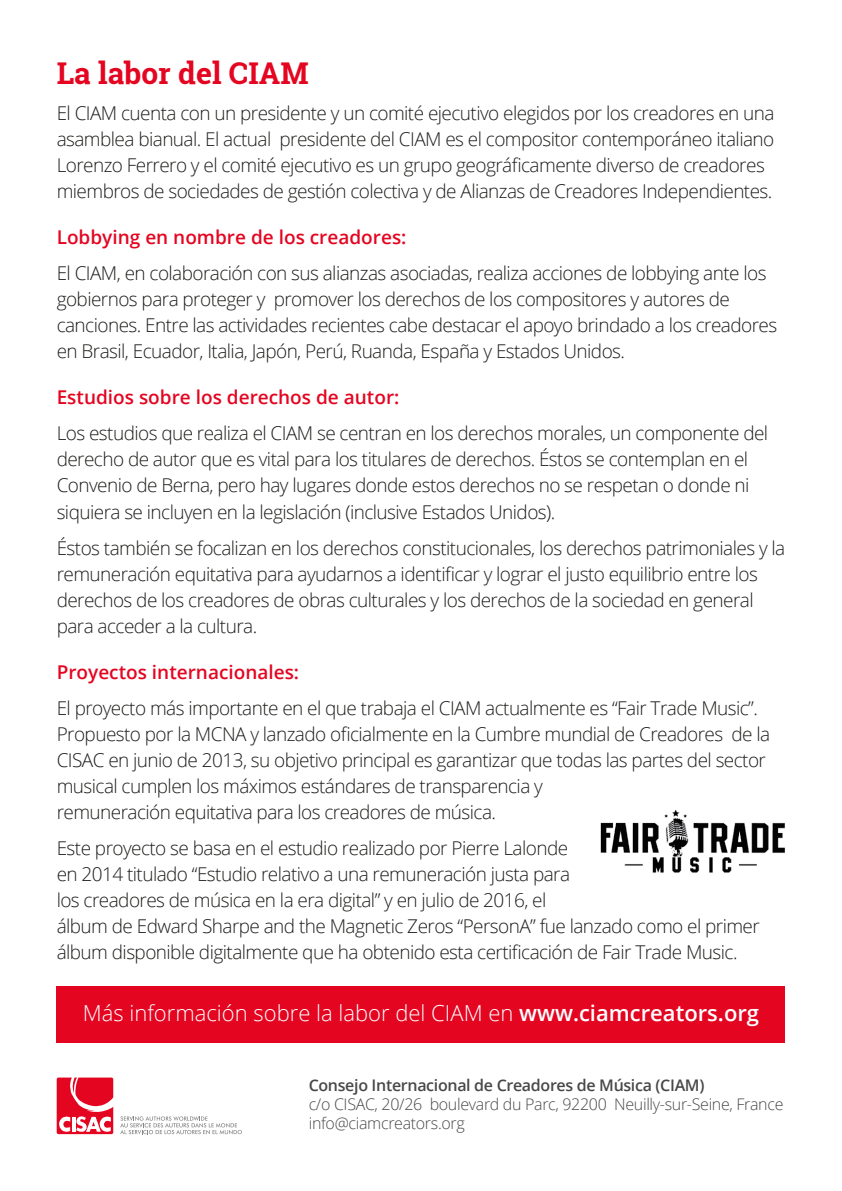
<style>
.page{position:relative;width:842px;height:1191px;background:#fff}
.page>*{position:absolute;margin:0;border:0;box-sizing:border-box;transform-origin:0 0}
.t1{font:700 30px "Roboto Slab";color:#e40521}
.t2{font:300 22px "Open Sans";color:#fff}
.t3{font:300 19px/26px "Open Sans";letter-spacing:-.03em;color:#1d1d1b}
.t4{font:600 19px "Open Sans";color:#e40521}
.t5{font:300 16px/19.2px "Open Sans";letter-spacing:-.02em;color:#484848}
.t6{font:600 16px "Open Sans";letter-spacing:-.02em;color:#484848}
.s1{font-weight:600}
</style>
<div class="page">
<div style="left:57px;top:986px;width:728px;height:57px;background:#e40521"></div>
<img style="left:601px;top:809px;width:184px;height:64px">
<svg style="left:57px;top:1077px;width:56px;height:57px"></svg>
<svg style="left:120px;top:1116px;width:122px;height:18px"></svg>
<h1 class="t1" style="left:57px;top:53px;width:253px">La labor del CIAM</h1>
<p class="t3" style="left:57px;top:100px;width:719px">El CIAM cuenta con un presidente y un comité ejecutivo elegidos por los creadores en una asamblea bianual. El actual presidente del CIAM es el compositor contemporáneo italiano Lorenzo Ferrero y el comité ejecutivo es un grupo geográficamente diverso de creadores miembros de sociedades de gestión colectiva y de Alianzas de Creadores Independientes.</p>
<p class="t4" style="left:57px;top:224px;width:351px">Lobbying en nombre de los creadores:</p>
<p class="t3" style="left:57px;top:260px;width:722px">El CIAM, en colaboración con sus alianzas asociadas, realiza acciones de lobbying ante los gobiernos para proteger y promover los derechos de los compositores y autores de canciones. Entre las actividades recientes cabe destacar el apoyo brindado a los creadores en Brasil, Ecuador, Italia, Japón, Perú, Ruanda, España y Estados Unidos.</p>
<p class="t4" style="left:57px;top:384px;width:344px">Estudios sobre los derechos de autor:</p>
<p class="t3" style="left:57px;top:420px;width:713px">Los estudios que realiza el CIAM se centran en los derechos morales, un componente del derecho de autor que es vital para los titulares de derechos. Éstos se contemplan en el Convenio de Berna, pero hay lugares donde estos derechos no se respetan o donde ni siquiera se incluyen en la legislación (inclusive Estados Unidos).</p>
<p class="t3" style="left:57px;top:534px;width:730px">Éstos también se focalizan en los derechos constitucionales, los derechos patrimoniales y la remuneración equitativa para ayudarnos a identificar y lograr el justo equilibrio entre los derechos de los creadores de obras culturales y los derechos de la sociedad en general para acceder a la cultura.</p>
<p class="t4" style="left:57px;top:658px;width:244px">Proyectos internacionales:</p>
<p class="t3" style="left:57px;top:694px;width:715px">El proyecto más importante en el que trabaja el CIAM actualmente es “Fair Trade Music”.<br>Propuesto por la MCNA y lanzado oficialmente en la Cumbre mundial de Creadores de la CISAC en junio de 2013, su objetivo principal es garantizar que todas las partes del sector musical cumplen los máximos estándares de transparencia y<br>remuneración equitativa para los creadores de música.</p>
<p class="t3" style="left:57px;top:834px;width:705px">Este proyecto se basa en el estudio realizado por Pierre Lalonde<br>en 2014 titulado “Estudio relativo a una remuneración justa para<br>los creadores de música en la era digital” y en julio de 2016, el<br>álbum de Edward Sharpe and the Magnetic Zeros “PersonA” fue lanzado como el primer álbum disponible digitalmente que ha obtenido esta certificación de Fair Trade Music.</p>
<p class="t2" style="left:83px;top:998px;width:678px">Más información sobre la labor del CIAM en <span class="s1">www.ciamcreators.org</span></p>
<p class="t6" style="left:309px;top:1074px;width:397px">Consejo Internacional de Creadores de Música (CIAM)</p>
<p class="t5" style="left:309px;top:1094px;width:476px">c/o CISAC, 20/26 boulevard du Parc, 92200 Neuilly-sur-Seine, France info@ciamcreators.org</p>
</div>
